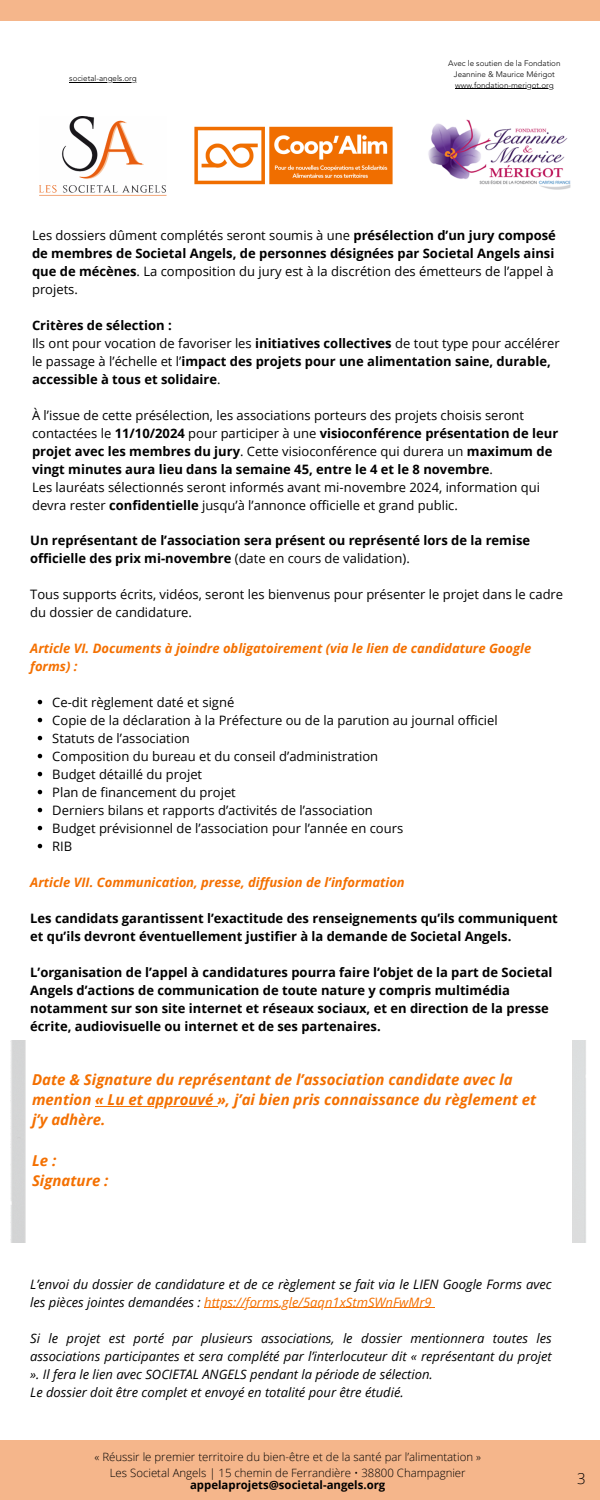
<style>
.page{position:relative;width:600px;height:1500px;background:#fff}
.page>*{position:absolute;margin:0;border:0;box-sizing:border-box;transform-origin:0 0}
.t1{font:italic 700 15px/20.2px "Open Sans";color:#f47000}
.t2{font:300 15px "Open Sans";color:#000}
.t3{font:13px/18px "Open Sans";color:#000}
.t4{font:700 13px/18px "Open Sans";color:#000}
.t5{font:italic 13px/18px "Open Sans";color:#000}
.t6{font:italic 700 13px/18px "Open Sans";color:#f47000}
.t7{font:300 11.4px/15.5px "Open Sans";color:#000;text-align:center}
.t8{font:700 11.4px "Open Sans";color:#000}
.t9{font:300 8px/10.7px "Avenir LT Std";color:#000;text-align:center}
.s1{font-weight:700}
.s2{font-weight:400}
.s3{color:#f47000}
</style>
<div class="page">
<div style="left:0;top:0;width:600px;height:20px;background:#f5b68b"></div>
<div style="left:0;top:1440px;width:600px;height:60px;background:#f5b68b"></div>
<img style="left:194px;top:126px;width:199px;height:59px">
<img style="left:39px;top:116px;width:128px;height:80px">
<img style="left:428px;top:119px;width:143px;height:71px">
<hr style="left:455px;top:88px;width:99px;height:1px;background:#000">
<hr style="left:69px;top:82px;width:68px;height:1px;background:#000">
<svg style="left:38px;top:700px;width:4px;height:4px"></svg>
<svg style="left:38px;top:718px;width:4px;height:4px"></svg>
<svg style="left:38px;top:736px;width:4px;height:4px"></svg>
<svg style="left:38px;top:754px;width:4px;height:4px"></svg>
<svg style="left:38px;top:772px;width:4px;height:4px"></svg>
<svg style="left:38px;top:790px;width:4px;height:4px"></svg>
<svg style="left:38px;top:808px;width:4px;height:4px"></svg>
<svg style="left:38px;top:826px;width:4px;height:4px"></svg>
<svg style="left:38px;top:844px;width:4px;height:4px"></svg>
<img style="left:11px;top:1040px;width:575px;height:203px">
<hr style="left:95px;top:1106px;width:123px;height:1px;background:#f47000">
<hr style="left:204px;top:1307px;width:228px;height:1px;background:#f47000">
<p class="t9" style="left:69px;top:74px;width:69px">societal-angels.org</p>
<p class="t9" style="left:448px;top:59px;width:114px">Avec le soutien de la Fondation<br>Jeannine &amp; Maurice Mérigot</p>
<p class="t9" style="left:455px;top:80px;width:100px">www.fondation-merigot.org</p>
<p class="t3" style="left:32px;top:225px;width:525px">Les dossiers dûment complétés seront soumis à une <span class="s1">présélection d’un jury composé de membres de Societal Angels, de personnes désignées par Societal Angels ainsi que de mécènes</span>. La composition du jury est à la discrétion des émetteurs de l’appel à projets.</p>
<h1 class="t4" style="left:32px;top:315px;width:529px">Critères de sélection :<br><span class="s2">Ils ont pour vocation de favoriser les</span> initiatives collectives <span class="s2">de tout type pour accélérer le passage à l’échelle et l’</span>impact des projets pour une alimentation saine, durable, accessible à tous et solidaire<span class="s2">.</span></h1>
<h1 class="t3" style="left:32px;top:405px;width:528px">À l’issue de cette présélection, les associations porteurs des projets choisis seront contactées le <span class="s1">11/10/2024</span> pour participer à une <span class="s1">visioconférence présentation de leur projet avec les membres du jury</span>. Cette visioconférence qui durera un <span class="s1">maximum de vingt minutes aura lieu dans la semaine 45, entre le 4 et le 8 novembre</span>.<br>Les lauréats sélectionnés seront informés avant mi-novembre 2024, information qui devra rester <span class="s1">confidentielle</span> jusqu’à l’annonce officielle et grand public.</h1>
<h3 class="t4" style="left:30px;top:531px;width:501px">Un représentant de l’association sera présent ou représenté lors de la remise officielle des prix mi-novembre <span class="s2">(date en cours de validation).</span></h3>
<h3 class="t3" style="left:30px;top:585px;width:535px">Tous supports écrits, vidéos, seront les bienvenus pour présenter le projet dans le cadre du dossier de candidature.</h3>
<h3 class="t6" style="left:30px;top:639px;width:503px">Article VI. Documents à joindre obligatoirement (via le lien de candidature Google forms) :</h3>
<h3 class="t3" style="left:52px;top:693px;width:184px">Ce-dit règlement daté et signé</h3>
<h3 class="t3" style="left:52px;top:711px;width:447px">Copie de la déclaration à la Préfecture ou de la parution au journal officiel</h3>
<h2 class="t3" style="left:52px;top:729px;width:139px">Statuts de l’association</h2>
<p class="t3" style="left:52px;top:747px;width:327px">Composition du bureau et du conseil d’administration</p>
<p class="t3" style="left:52px;top:765px;width:151px">Budget détaillé du projet</p>
<p class="t3" style="left:52px;top:783px;width:185px">Plan de financement du projet</p>
<p class="t3" style="left:52px;top:801px;width:322px">Derniers bilans et rapports d’activités de l’association</p>
<p class="t3" style="left:52px;top:819px;width:352px">Budget prévisionnel de l’association pour l’année en cours</p>
<p class="t3" style="left:52px;top:837px;width:22px">RIB</p>
<p class="t6" style="left:30px;top:873px;width:376px">Article VII. Communication, presse, diffusion de l’information</p>
<p class="t4" style="left:30px;top:909px;width:529px">Les candidats garantissent l’exactitude des renseignements qu’ils communiquent et qu’ils devront éventuellement justifier à la demande de Societal Angels.</p>
<p class="t4" style="left:30px;top:963px;width:524px">L’organisation de l’appel à candidatures pourra faire l’objet de la part de Societal Angels d’actions de communication de toute nature y compris multimédia notamment sur son site internet et réseaux sociaux, et en direction de la presse écrite, audiovisuelle ou internet et de ses partenaires.</p>
<h3 class="t1" style="left:32px;top:1069px;width:506px">Date &amp; Signature du représentant de l’association candidate avec la mention « Lu et approuvé », j’ai bien pris connaissance du règlement et</h3>
<h3 class="t1" style="left:32px;top:1109px;width:75px">j’y adhère.</h3>
<h3 class="t1" style="left:32px;top:1150px;width:26px">Le :</h3>
<h5 class="t1" style="left:32px;top:1170px;width:78px">Signature :</h5>
<h4 class="t5" style="left:30px;top:1275px;width:523px">L’envoi du dossier de candidature et de ce règlement se fait via le LIEN Google Forms avec les pièces jointes demandées : <span class="s3">https://forms.gle/5aqn1xStmSWnFwMr9</span></h4>
<p class="t5" style="left:30px;top:1329px;width:523px">Si le projet est porté par plusieurs associations, le dossier mentionnera toutes les associations participantes et sera complété par l’interlocuteur dit « représentant du projet ». Il fera le lien avec SOCIETAL ANGELS pendant la période de sélection.<br>Le dossier doit être complet et envoyé en totalité pour être étudié.</p>
<h2 class="t7" style="left:94px;top:1449px;width:388px">« Réussir le premier territoire du bien-être et de la santé par l’alimentation »<br>Les Societal Angels | 15 chemin de Ferrandière • 38800 Champagnier</h2>
<p class="t8" style="left:190px;top:1477px;width:197px">appelaprojets@societal-angels.org</p>
<h2 class="t2" style="left:577px;top:1468px;width:10px">3</h2>
</div>
